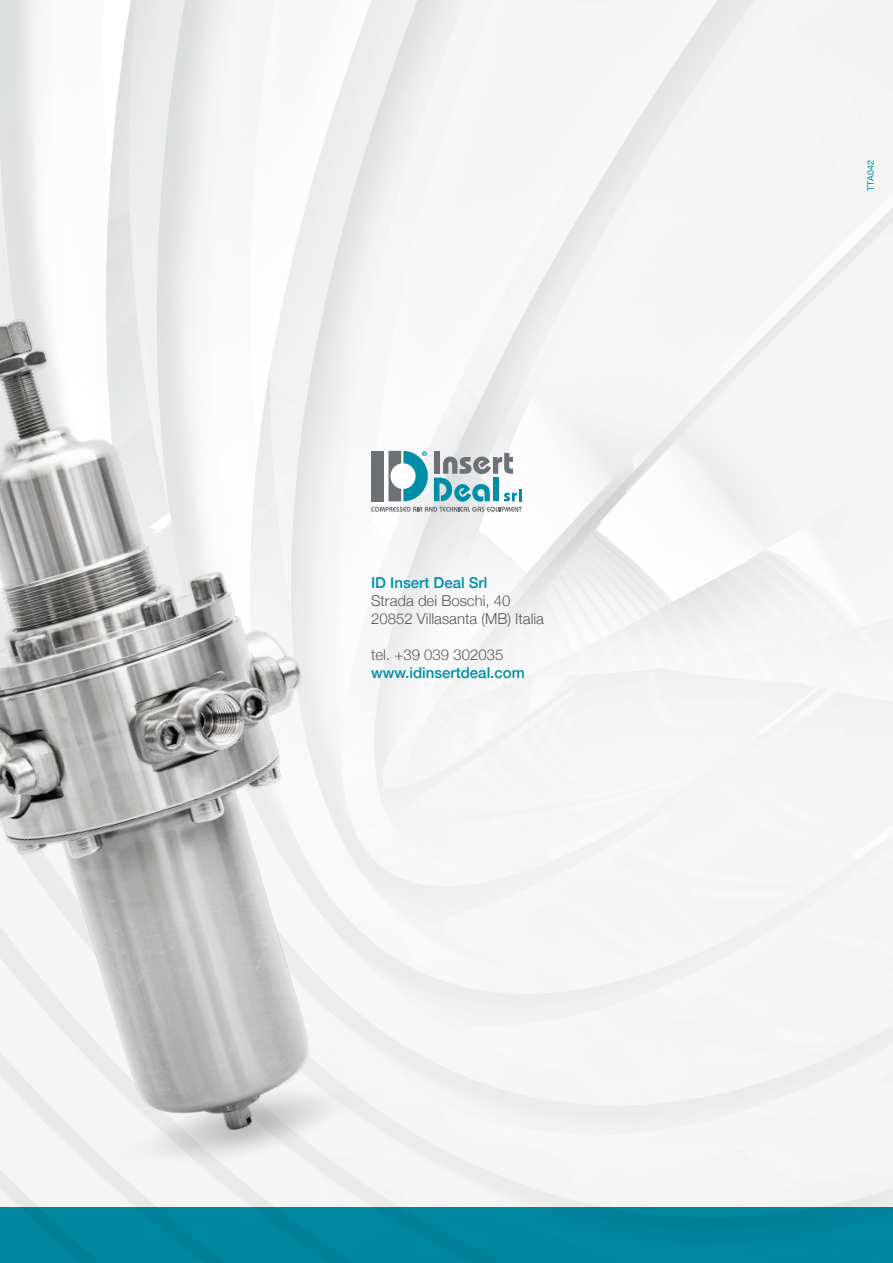
<style>
.page{position:relative;width:893px;height:1263px;background:#fff}
.page>*{position:absolute;margin:0;border:0;box-sizing:border-box;transform-origin:0 0}
.testi_neri{font:300 15px "Helvetica Neue";color:#57585a}
.testi_neri-2{font:500 15px "Helvetica Neue";color:#008da8}
.testi_neri-3{font:9px "Helvetica Neue";color:#008da8}
</style>
<div class="page">
<img style="left:0;top:0;width:893px;height:1208px">
<div style="left:0;top:1208px;width:893px;height:55px;background:#0086a0"></div>
<svg style="left:474px;top:451px;width:48px;height:61px"></svg>
<img style="left:0;top:222px;width:474px;height:986px">
<p class="testi_neri-2" style="left:371px;top:570px;width:118px">ID Insert Deal Srl</p>
<p class="testi_neri" style="left:371px;top:588px;width:141px">Strada dei Boschi, 40</p>
<p class="testi_neri" style="left:371px;top:606px;width:175px">20852 Villasanta (MB) Italia</p>
<p class="testi_neri" style="left:371px;top:642px;width:134px">tel. +39 039 302035</p>
<p class="testi_neri-2" style="left:371px;top:660px;width:155px">www.idinsertdeal.com</p>
<p class="testi_neri-3" style="left:864px;top:191px;width:32px;rotate:-90deg">TTA042</p>
</div>
